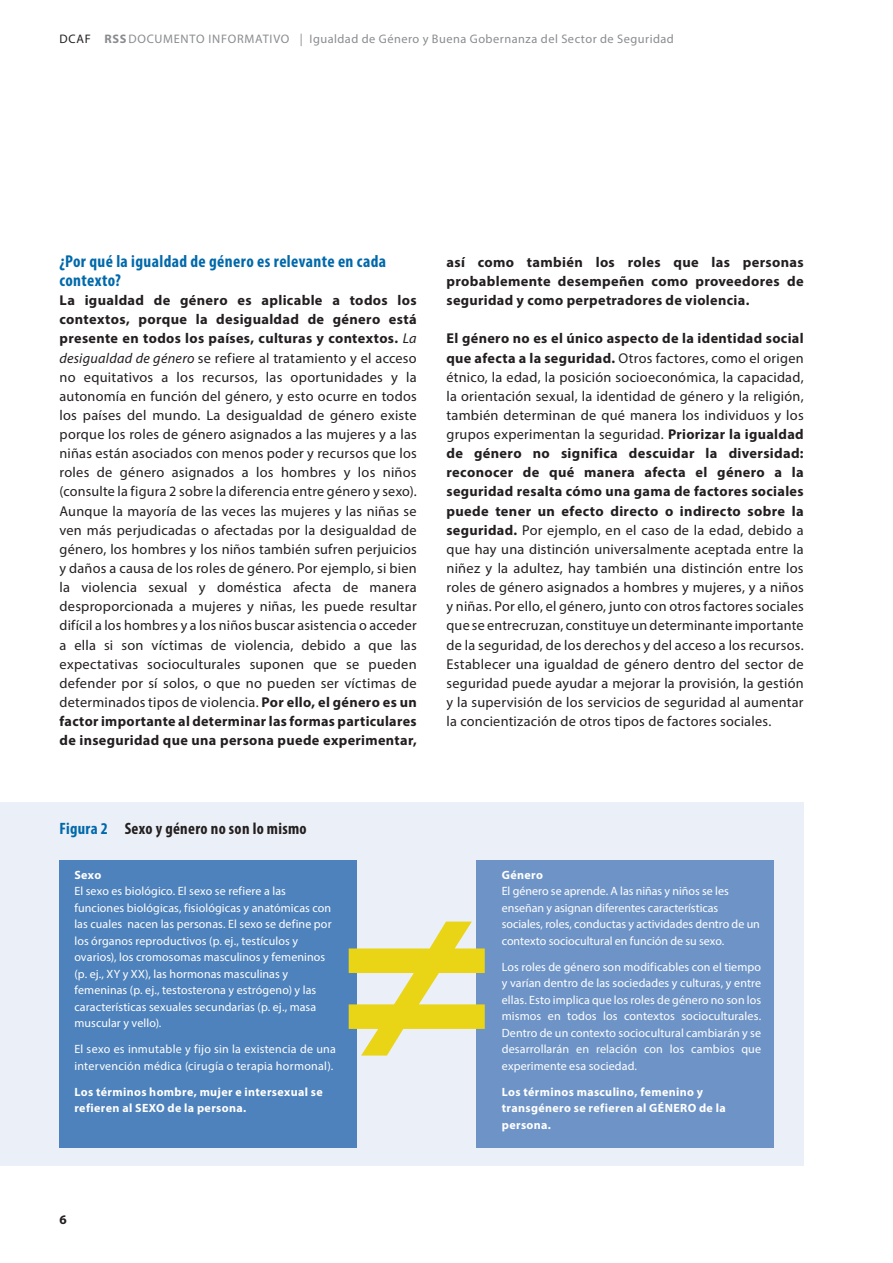
<style>
.page{position:relative;width:893px;height:1263px;background:#fff}
.page>*{position:absolute;margin:0;border:0;box-sizing:border-box;transform-origin:0 0}
._1_Titel{font:700 condensed 17.25px/19.2px "Myriad Pro";letter-spacing:.02em;color:#0069ab}
._5_Graf_Tab_GS{font:700 condensed 16.5px "Myriad Pro";letter-spacing:.02em;color:#231f20}
._2_GS{font:14.25px/19.2px "Myriad Pro";letter-spacing:.02em;color:#231f20;text-align:justify}
._2_GS-2{font:700 14.25px/19.2px "Myriad Pro";letter-spacing:.025em;color:#231f20;text-align:justify}
.t1{font:700 13.2px "Myriad Pro";color:#231f20}
.t2{font:12.3px "Myriad Pro";letter-spacing:.04em;color:#8a8c8f}
._5_Graf_Tab_GS-2{font:12px/16.5px "Myriad Pro";letter-spacing:.005em;color:#fff}
._5_Graf_Tab_GS-3{font:700 12px/16.5px "Myriad Pro";letter-spacing:.03em;color:#fff}
._5_Graf_Tab_GS-4{font:12px/16.5px "Myriad Pro";letter-spacing:.025em;color:#fff}
.s1{color:#231f20}
.s2{font-weight:700}
.s3{font-style:italic}
.s4{color:#0069ab}
</style>
<div class="page">
<div style="left:0;top:803px;width:804px;height:363px;background:#ebeff7"></div>
<div style="left:60px;top:860px;width:297px;height:287px;background:#4e82bc"></div>
<div style="left:476px;top:860px;width:298px;height:287px;background:#6e94c7"></div>
<svg style="left:349px;top:921px;width:136px;height:134px"></svg>
<p class="t2" style="left:60px;top:32px;width:616px"><span class="s1">DCAF</span> <span class="s2">RSS</span>DOCUMENTO INFORMATIVO | Igualdad de Género y Buena Gobernanza del Sector de Seguridad</p>
<p class="_1_Titel" style="left:60px;top:251px;width:328px">¿Por qué la igualdad de género es relevante en cada contexto?</p>
<p class="_2_GS" style="left:60px;top:290px;width:359px"><span class="s2">La igualdad de género es aplicable a todos los contextos, porque la desigualdad de género está presente en todos los países, culturas y contextos.</span> <span class="s3">La desigualdad de género</span> se refiere al tratamiento y el acceso no equitativos a los recursos, las oportunidades y la autonomía en función del género, y esto ocurre en todos los países del mundo. La desigualdad de género existe porque los roles de género asignados a las mujeres y a las niñas están asociados con menos poder y recursos que los roles de género asignados a los hombres y los niños (consulte la figura 2 sobre la diferencia entre género y sexo).<br>Aunque la mayoría de las veces las mujeres y las niñas se ven más perjudicadas o afectadas por la desigualdad de género, los hombres y los niños también sufren perjuicios y daños a causa de los roles de género. Por ejemplo, si bien la violencia sexual y doméstica afecta de manera desproporcionada a mujeres y niñas, les puede resultar difícil a los hombres y a los niños buscar asistencia o acceder a ella si son víctimas de violencia, debido a que las expectativas socioculturales suponen que se pueden defender por sí solos, o que no pueden ser víctimas de determinados tipos de violencia. <span class="s2">Por ello, el género es un factor importante al determinar las formas particulares de inseguridad que una persona puede experimentar,</span></p>
<p class="_5_Graf_Tab_GS" style="left:60px;top:818px;width:249px"><span class="s4">Figura 2</span> Sexo y género no son lo mismo</p>
<p class="_5_Graf_Tab_GS-2" style="left:74px;top:866px;width:259px"><span class="s2">Sexo<br></span>El sexo es biológico. El sexo se refiere a las funciones biológicas, fisiológicas y anatómicas con las cuales nacen las personas. El sexo se define por los órganos reproductivos (p. ej., testículos y ovarios), los cromosomas masculinos y femeninos (p. ej., XY y XX), las hormonas masculinas y femeninas (p. ej., testosterona y estrógeno) y las características sexuales secundarias (p. ej., masa muscular y vello).</p>
<p class="_5_Graf_Tab_GS-4" style="left:74px;top:1041px;width:263px">El sexo es inmutable y fijo sin la existencia de una intervención médica (cirugía o terapia hormonal).</p>
<p class="_5_Graf_Tab_GS-3" style="left:74px;top:1083px;width:250px">Los términos hombre, mujer e intersexual se refieren al SEXO de la persona.</p>
<p class="_2_GS-2" style="left:446px;top:252px;width:359px">así como también los roles que las personas probablemente desempeñen como proveedores de seguridad y como perpetradores de violencia.</p>
<p class="_2_GS" style="left:446px;top:329px;width:359px"><span class="s2">El género no es el único aspecto de la identidad social que afecta a la seguridad.</span> Otros factores, como el origen étnico, la edad, la posición socioeconómica, la capacidad, la orientación sexual, la identidad de género y la religión, también determinan de qué manera los individuos y los grupos experimentan la seguridad. <span class="s2">Priorizar la igualdad de género no significa descuidar la diversidad: reconocer de qué manera afecta el género a la seguridad resalta cómo una gama de factores sociales puede tener un efecto directo o indirecto sobre la seguridad.</span> Por ejemplo, en el caso de la edad, debido a que hay una distinción universalmente aceptada entre la niñez y la adultez, hay también una distinción entre los roles de género asignados a hombres y mujeres, y a niños y niñas. Por ello, el género, junto con otros factores sociales que se entrecruzan, constituye un determinante importante de la seguridad, de los derechos y del acceso a los recursos.<br>Establecer una igualdad de género dentro del sector de seguridad puede ayudar a mejorar la provisión, la gestión y la supervisión de los servicios de seguridad al aumentar la concientización de otros tipos de factores sociales.</p>
<p class="_5_Graf_Tab_GS-2" style="left:502px;top:866px;width:260px"><span class="s2">Género<br></span>El género se aprende. A las niñas y niños se les enseñan y asignan diferentes características sociales, roles, conductas y actividades dentro de un contexto sociocultural en función de su sexo.</p>
<p class="_5_Graf_Tab_GS-2" style="left:502px;top:958px;width:261px;text-align:justify">Los roles de género son modificables con el tiempo y varían dentro de las sociedades y culturas, y entre ellas. Esto implica que los roles de género no son los mismos en todos los contextos socioculturales.<br>Dentro de un contexto sociocultural cambiarán y se desarrollarán en relación con los cambios que experimente esa sociedad.</p>
<p class="_5_Graf_Tab_GS-3" style="left:502px;top:1083px;width:225px">Los términos masculino, femenino y transgénero se refieren al GÉNERO de la persona.</p>
<p class="t1" style="left:60px;top:1210px;width:9px">6</p>
</div>
